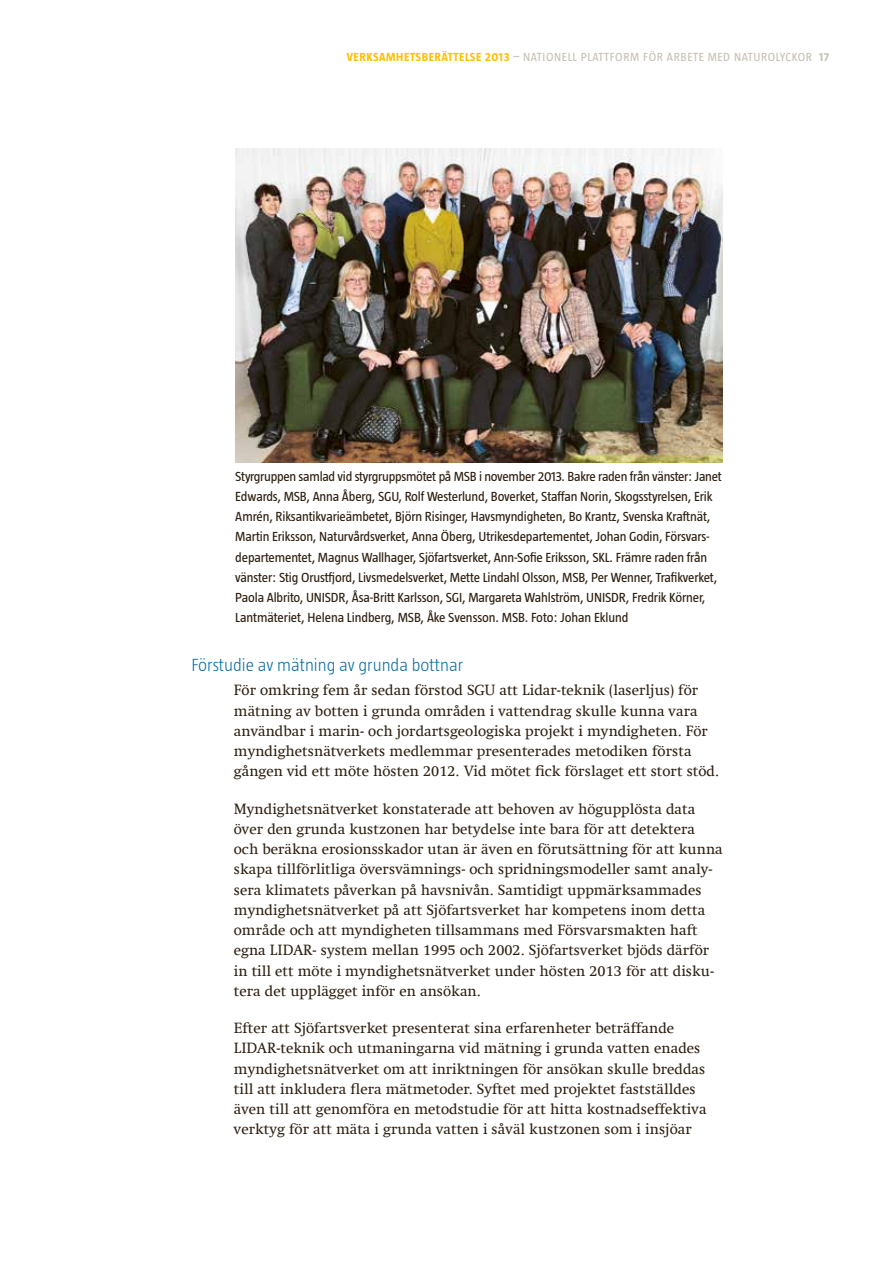
<style>
.page{position:relative;width:893px;height:1263px;background:#fff}
.page>*{position:absolute;margin:0;border:0;box-sizing:border-box;transform-origin:0 0}
.t1{font:300 18px "Taz";color:#006ba3}
.t2{font:15px/20.2px "Swift Com";color:#2c1e10}
.t3{font:13.5px/20.2px "Taz";letter-spacing:-.01em;color:#2c1e10}
.t4{font:12px "Taz";letter-spacing:.05em;color:#c6c1b4}
.s1{font-weight:700;color:#fdc000}
.s2{font-weight:700}
</style>
<div class="page">
<img style="left:235px;top:149px;width:488px;height:314px">
<p class="t4" style="left:347px;top:50px;width:484px"><span class="s1">VERKSAMHETSBERÄTTELSE 2013</span> – Nationell plattform för arbete med naturolyckor <span class="s2">17</span></p>
<p class="t3" style="left:235px;top:466px;width:488px">Styrgruppen samlad vid styrgruppsmötet på MSB i november 2013. Bakre raden från vänster: Janet Edwards, MSB, Anna Åberg, SGU, Rolf Westerlund, Boverket, Staffan Norin, Skogsstyrelsen, Erik Amrén, Riksantikvarieämbetet, Björn Risinger, Havsmyndigheten, Bo Krantz, Svenska Kraftnät, Martin Eriksson, Naturvårdsverket, Anna Öberg, Utrikesdepartementet, Johan Godin, Försvars&shy;departementet, Magnus Wallhager, Sjöfartsverket, Ann-Sofie Eriksson, SKL. Främre raden från vänster: Stig Orustfjord, Livsmedelsverket, Mette Lindahl Olsson, MSB, Per Wenner, Trafikverket, Paola Albrito, UNISDR, Åsa-Britt Karlsson, SGI, Margareta Wahlström, UNISDR, Fredrik Körner, Lantmäteriet, Helena Lindberg, MSB, Åke Svensson. MSB. Foto: Johan Eklund</p>
<p class="t1" style="left:191px;top:655px;width:273px">Förstudie av mätning av grunda bottnar</p>
<p class="t2" style="left:234px;top:680px;width:487px">För omkring fem år sedan förstod SGU att Lidar-teknik (laserljus) för mätning av botten i grunda områden i vattendrag skulle kunna vara användbar i marin- och jordartsgeologiska projekt i myndigheten. För myndighetsnätverkets medlemmar presenterades metodiken första gången vid ett möte hösten 2012. Vid mötet fick förslaget ett stort stöd.</p>
<p class="t2" style="left:234px;top:798px;width:490px">Myndighetsnätverket konstaterade att behoven av högupplösta data över den grunda kustzonen har betydelse inte bara för att detektera och beräkna erosionsskador utan är även en förutsättning för att kunna skapa tillförlitliga översvämnings- och spridningsmodeller samt analy&shy;sera klimatets påverkan på havsnivån. Samtidigt uppmärksammades myndighetsnätverket på att Sjöfartsverket har kompetens inom detta område och att myndigheten tillsammans med Försvarsmakten haft egna LIDAR- system mellan 1995 och 2002. Sjöfartsverket bjöds därför in till ett möte i myndighetsnätverket under hösten 2013 för att disku&shy;tera det upplägget inför en ansökan.</p>
<p class="t2" style="left:234px;top:1018px;width:474px">Efter att Sjöfartsverket presenterat sina erfarenheter beträffande LIDAR-teknik och utmaningarna vid mätning i grunda vatten enades myndighetsnätverket om att inriktningen för ansökan skulle breddas till att inkludera flera mätmetoder. Syftet med projektet fastställdes även till att genomföra en metodstudie för att hitta kostnadseffektiva verktyg för att mäta i grunda vatten i såväl kustzonen som i insjöar</p>
</div>
